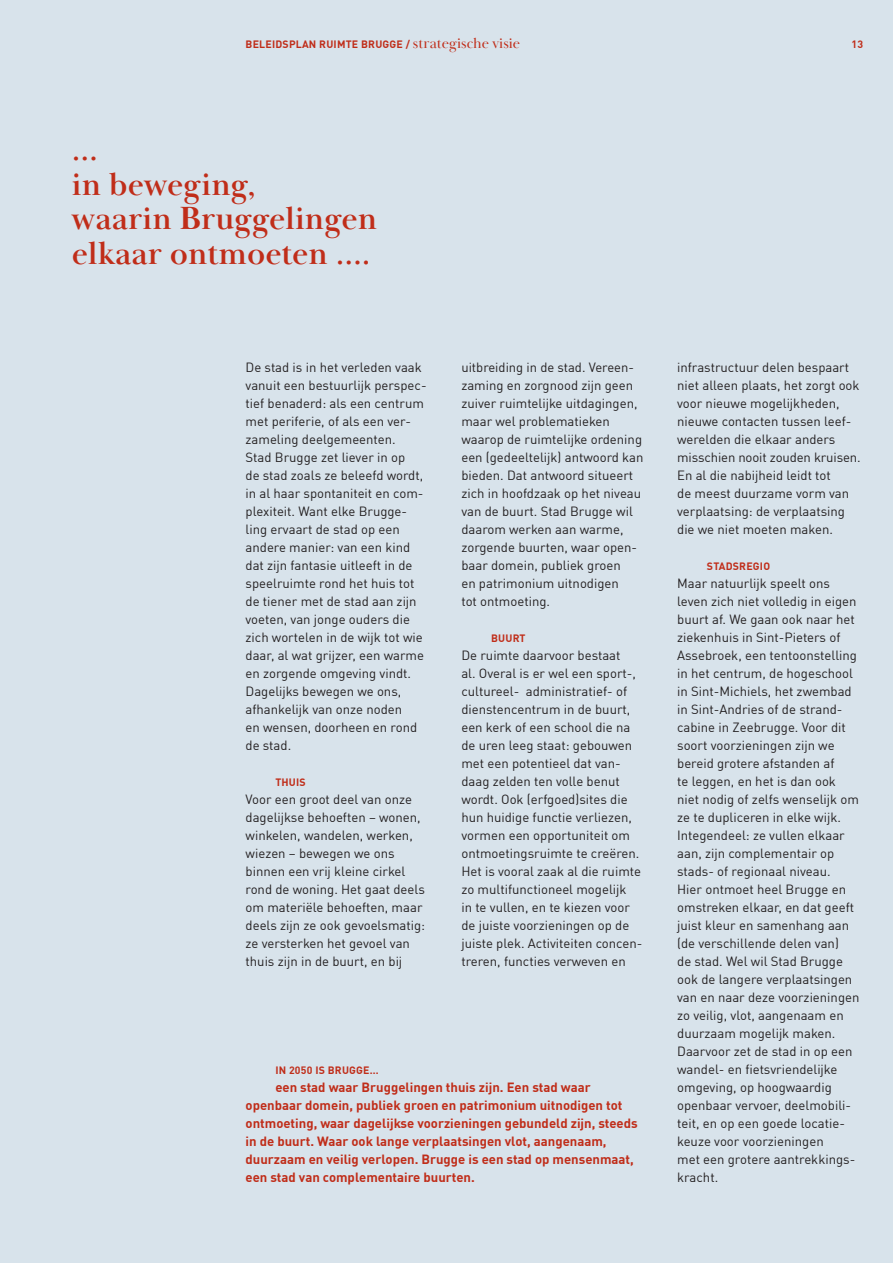
<style>
.page{position:relative;width:893px;height:1263px;background:#d8e3eb}
.page>*{position:absolute;margin:0;border:0;box-sizing:border-box;transform-origin:0 0}
.t1{font:700 33px/34.5px "Baskerville Display PT";color:#c02d19}
.t2{font:13.2px/18px "DIN Offc Pro";color:#231f20}
.t3{font:700 13.2px/18px "DIN Offc Pro";color:#c02d19}
.t4{font:700 10.5px "DIN Offc Pro";letter-spacing:.02em;color:#c02d19}
.s1{font-family:"Baskerville Display PT";font-weight:400;font-size:15px}
</style>
<div class="page">
<p class="t4" style="left:246px;top:35px;width:276px">BELEIDSPLAN RUIMTE BRUGGE / <span class="s1">strategische visie</span></p>
<p class="t4" style="left:852px;top:35px;width:13px">13</p>
<h1 class="t1" style="left:72px;top:133px;width:307px">…<br>in beweging,<br>waarin Bruggelingen elkaar ontmoeten ….</h1>
<p class="t2" style="left:246px;top:356px;width:183px">De stad is in het verleden vaak vanuit een bestuurlijk perspec&shy;tief benaderd: als een centrum met periferie, of als een ver&shy;zameling deelgemeenten.<br>Stad Brugge zet liever in op<br>de stad zoals ze beleefd wordt, in al haar spontaniteit en com&shy;plexiteit. Want elke Brugge&shy;ling ervaart de stad op een andere manier: van een kind dat zijn fantasie uitleeft in de speelruimte rond het huis tot de tiener met de stad aan zijn voeten, van jonge ouders die zich wortelen in de wijk tot wie daar, al wat grijzer, een warme en zorgende omgeving vindt.<br>Dagelijks bewegen we ons, afhankelijk van onze noden<br>en wensen, doorheen en rond de stad.</p>
<p class="t4" style="left:275px;top:773px;width:32px">THUIS</p>
<p class="t2" style="left:246px;top:789px;width:181px">Voor een groot deel van onze dagelijkse behoeften – wonen, winkelen, wandelen, werken, wiezen – bewegen we ons binnen een vrij kleine cirkel rond de woning. Het gaat deels om materiële behoeften, maar deels zijn ze ook gevoelsmatig: ze versterken het gevoel van thuis zijn in de buurt, en bij</p>
<p class="t2" style="left:461px;top:357px;width:184px">uitbreiding in de stad. Vereen&shy;zaming en zorgnood zijn geen zuiver ruimtelijke uitdagingen, maar wel problematieken waarop de ruimtelijke ordening een (gedeeltelijk) antwoord kan bieden. Dat antwoord situeert zich in hoofdzaak op het niveau van de buurt. Stad Brugge wil daarom werken aan warme, zorgende buurten, waar open&shy;baar domein, publiek groen<br>en patrimonium uitnodigen<br>tot ontmoeting.</p>
<p class="t4" style="left:491px;top:629px;width:36px">BUURT</p>
<p class="t2" style="left:461px;top:645px;width:183px">De ruimte daarvoor bestaat<br>al. Overal is er wel een sport-, cultureel- administratief- of dienstencentrum in de buurt, een kerk of een school die na de uren leeg staat: gebouwen met een potentieel dat van&shy;daag zelden ten volle benut wordt. Ook (erfgoed)sites die hun huidige functie verliezen, vormen een opportuniteit om ontmoetingsruimte te creëren.<br>Het is vooral zaak al die ruimte zo multifunctioneel mogelijk<br>in te vullen, en te kiezen voor de juiste voorzieningen op de juiste plek. Activiteiten concen&shy;treren, functies verweven en</p>
<p class="t4" style="left:275px;top:1061px;width:105px">IN 2050 IS BRUGGE…</p>
<p class="t3" style="left:246px;top:1076px;width:394px;text-indent:30px">een stad waar Bruggelingen thuis zijn. Een stad waar openbaar domein, publiek groen en patrimonium uitnodigen tot ontmoeting, waar dagelijkse voorzieningen gebundeld zijn, steeds in de buurt. Waar ook lange verplaatsingen vlot, aangenaam, duurzaam en veilig verlopen. Brugge is een stad op mensenmaat, een stad van complementaire buurten.</p>
<p class="t2" style="left:677px;top:357px;width:185px">infrastructuur delen bespaart niet alleen plaats, het zorgt ook voor nieuwe mogelijkheden, nieuwe contacten tussen leef&shy;werelden die elkaar anders misschien nooit zouden kruisen.<br>En al die nabijheid leidt tot<br>de meest duurzame vorm van verplaatsing: de verplaatsing die we niet moeten maken.</p>
<p class="t4" style="left:707px;top:557px;width:65px">STADSREGIO</p>
<p class="t2" style="left:677px;top:573px;width:184px">Maar natuurlijk speelt ons leven zich niet volledig in eigen buurt af. We gaan ook naar het ziekenhuis in Sint-Pieters of<br>Assebroek, een tentoonstelling in het centrum, de hogeschool in Sint-Michiels, het zwembad in Sint-Andries of de strand&shy;cabine in Zeebrugge. Voor dit soort voorzieningen zijn we bereid grotere afstanden af<br>te leggen, en het is dan ook niet nodig of zelfs wenselijk om ze te dupliceren in elke wijk.<br>Integendeel: ze vullen elkaar aan, zijn complementair op stads- of regionaal niveau.<br>Hier ontmoet heel Brugge en omstreken elkaar, en dat geeft juist kleur en samenhang aan (de verschillende delen van)<br>de stad. Wel wil Stad Brugge ook de langere verplaatsingen van en naar deze voorzieningen zo veilig, vlot, aangenaam en duurzaam mogelijk maken.<br>Daarvoor zet de stad in op een wandel- en fietsvriendelijke omgeving, op hoogwaardig openbaar vervoer, deelmobili&shy;teit, en op een goede locatie&shy;keuze voor voorzieningen<br>met een grotere aantrekkings&shy;kracht.</p>
</div>
